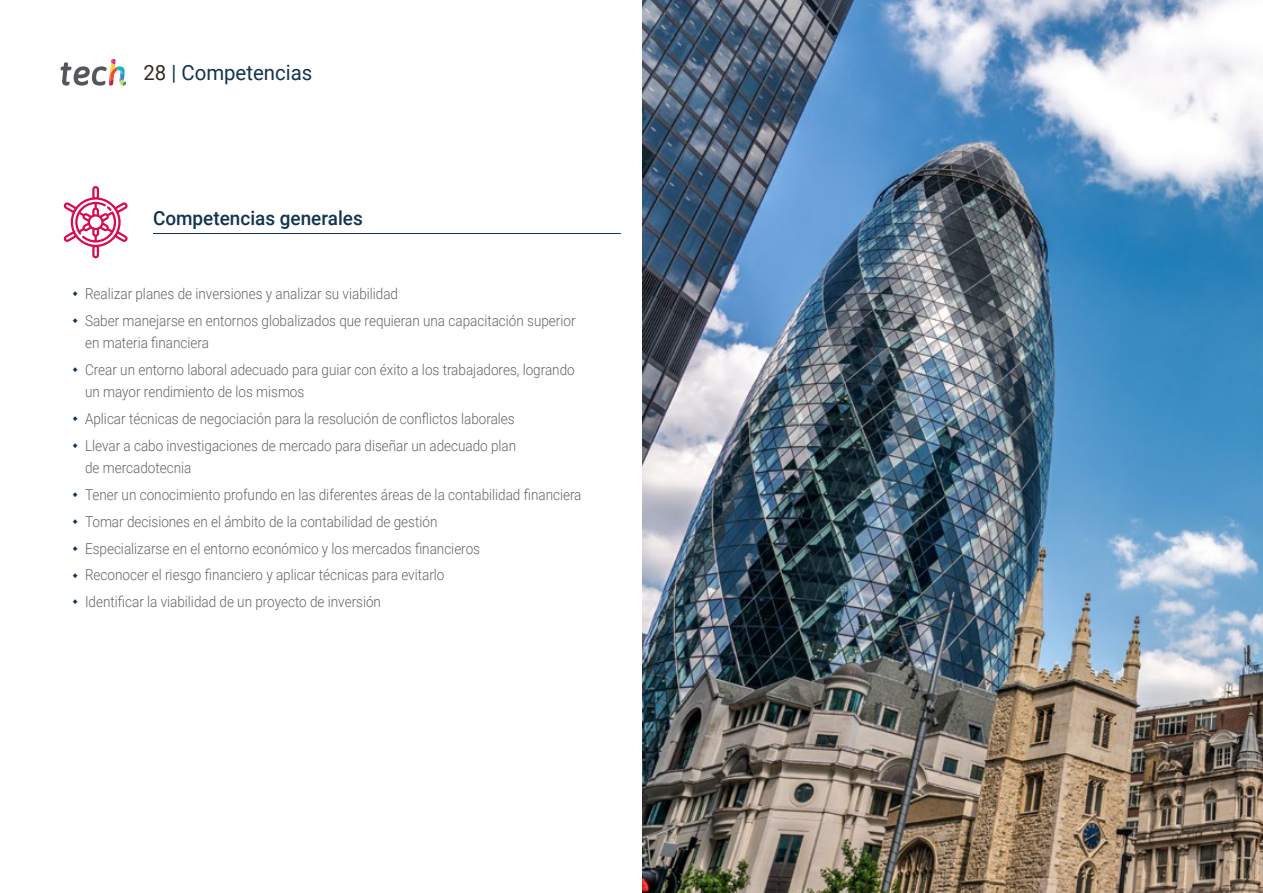
<style>
.page{position:relative;width:1263px;height:893px;background:#fff}
.page>*{position:absolute;margin:0;border:0;box-sizing:border-box;transform-origin:0 0}
.t1{font:21px "Roboto";color:#123352}
.t2{font:500 19.5px "Roboto";color:#123352}
.t3{font:300 15px/26.7px "Roboto";color:#61646a;scale:.9 1}
.s1{color:#312e20}
</style>
<div class="page">
<img style="left:642px;top:0;width:621px;height:893px">
<hr style="left:153px;top:233px;width:468px;height:1px;background:#123352">
<svg style="left:63px;top:186px;width:65px;height:72px"></svg>
<svg style="left:61px;top:59px;width:65px;height:27px"></svg>
<h1 class="t1" style="left:144px;top:57px;width:170px"><span class="s1">28</span> | Competencias</h1>
<h2 class="t2" style="left:153px;top:205px;width:211px">Competencias generales</h2>
<p class="t3" style="left:85px;top:280px;width:546px">Realizar planes de inversiones y analizar su viabilidad<br>Saber manejarse en entornos globalizados que requieran una capacitación superior</p>
<p class="t3" style="left:85px;top:329px;width:546px">en materia financiera<br>Crear un entorno laboral adecuado para guiar con éxito a los trabajadores, logrando</p>
<p class="t3" style="left:85px;top:378px;width:481px">un mayor rendimiento de los mismos<br>Aplicar técnicas de negociación para la resolución de conflictos laborales<br>Llevar a cabo investigaciones de mercado para diseñar un adecuado plan</p>
<p class="t3" style="left:85px;top:454px;width:553px">de mercadotecnia<br>Tener un conocimiento profundo en las diferentes áreas de la contabilidad financiera Tomar decisiones en el ámbito de la contabilidad de gestión<br>Especializarse en el entorno económico y los mercados financieros<br>Reconocer el riesgo financiero y aplicar técnicas para evitarlo<br>Identificar la viabilidad de un proyecto de inversión</p>
</div>
